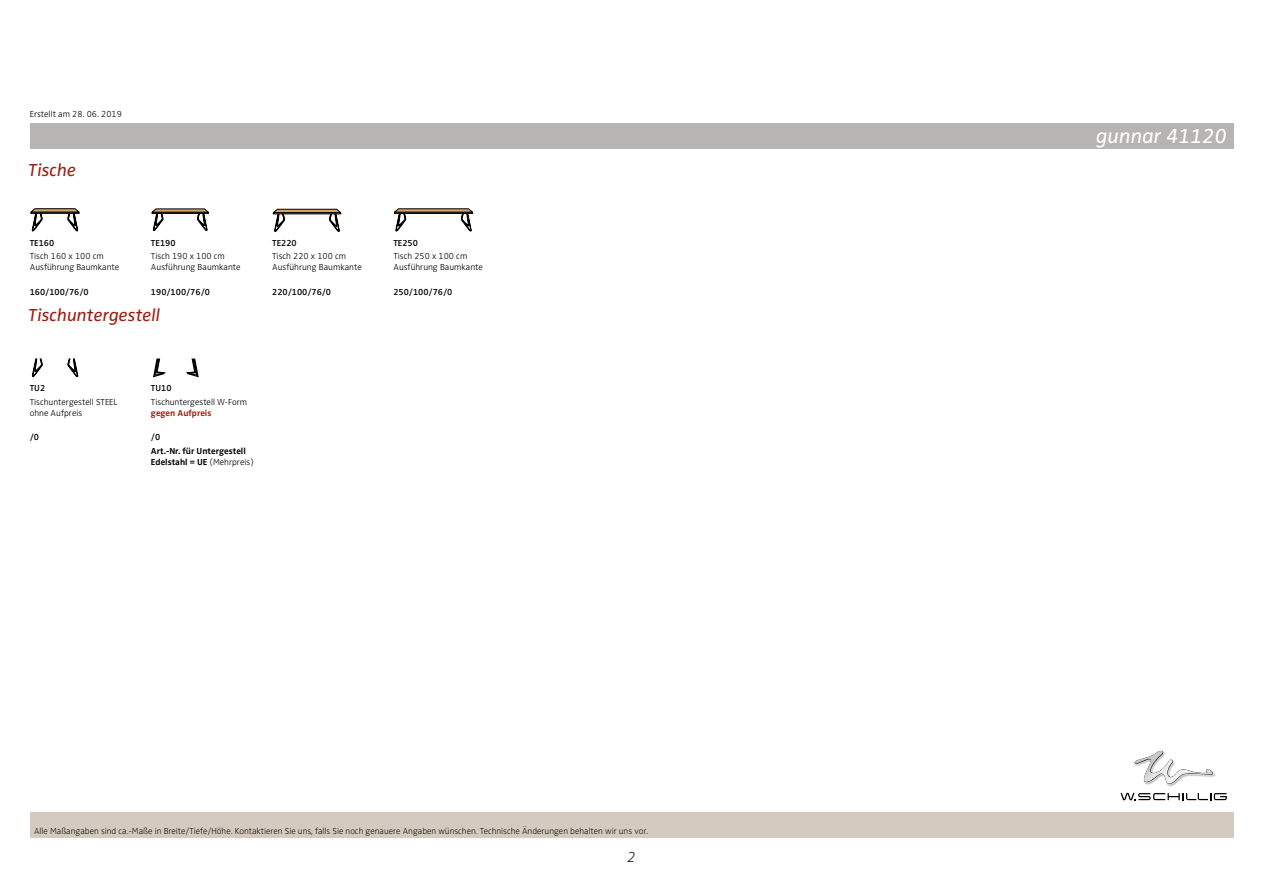
<style>
.page{position:relative;width:1263px;height:893px;background:#fff}
.page>*{position:absolute;margin:0;border:0;box-sizing:border-box;transform-origin:0 0}
.t1{font:italic 21px "Zwo Pro";color:#fff}
.t2{font:italic 18px "Zwo Pro";color:#9e1d12}
.t3{font:italic 300 expanded 15px "Zwo Pro";color:#000}
.t4{font:300 9px/10.8px "Zwo Pro";color:#000}
.t5{font:300 expanded 9px "Zwo Pro";color:#000}
.t6{font:600 9px "Zwo Pro";color:#000}
.t7{font:700 9px/10.8px "Zwo Pro";color:#000}
.t8{font:700 9px "Zwo Pro";color:#9e1d12}
.s1{font-weight:300}
</style>
<div class="page">
<div style="left:30px;top:123px;width:1203px;height:26px;background:#b6b5b4"></div>
<div style="left:30px;top:812px;width:1203px;height:26px;background:#d5cabf"></div>
<svg style="left:30px;top:208px;width:50px;height:24px"></svg>
<svg style="left:151px;top:208px;width:58px;height:23px"></svg>
<svg style="left:273px;top:209px;width:68px;height:23px"></svg>
<svg style="left:394px;top:208px;width:79px;height:24px"></svg>
<svg style="left:32px;top:359px;width:10px;height:19px"></svg>
<svg style="left:68px;top:359px;width:10px;height:19px"></svg>
<svg style="left:153px;top:359px;width:11px;height:18px"></svg>
<svg style="left:187px;top:359px;width:11px;height:18px"></svg>
<svg style="left:1146px;top:750px;width:69px;height:35px"></svg>
<img style="left:1134px;top:751px;width:79px;height:33px">
<svg style="left:1120px;top:793px;width:107px;height:7px"></svg>
<p class="t4" style="left:30px;top:109px;width:94px">Erstellt am 28. 06. 2019</p>
<h2 class="t2" style="left:28px;top:159px;width:49px">Tische</h2>
<p class="t6" style="left:30px;top:237px;width:26px">TE160</p>
<p class="t4" style="left:30px;top:251px;width:91px">Tisch 160 x 100 cm<br>Ausführung Baumkante</p>
<p class="t6" style="left:30px;top:286px;width:60px">160/100/76/0</p>
<p class="t6" style="left:151px;top:237px;width:26px">TE190</p>
<p class="t4" style="left:151px;top:251px;width:91px">Tisch 190 x 100 cm<br>Ausführung Baumkante</p>
<p class="t6" style="left:151px;top:286px;width:60px">190/100/76/0</p>
<h2 class="t2" style="left:28px;top:305px;width:133px">Tischuntergestell</h2>
<p class="t6" style="left:272px;top:237px;width:26px">TE220</p>
<p class="t4" style="left:272px;top:251px;width:91px">Tisch 220 x 100 cm<br>Ausführung Baumkante</p>
<p class="t6" style="left:272px;top:286px;width:60px">220/100/76/0</p>
<p class="t6" style="left:30px;top:383px;width:17px">TU2</p>
<p class="t4" style="left:30px;top:397px;width:89px">Tischuntergestell STEEL ohne Aufpreis</p>
<p class="t6" style="left:30px;top:432px;width:11px">/0</p>
<p class="t6" style="left:151px;top:383px;width:22px">TU10</p>
<p class="t4" style="left:151px;top:397px;width:98px">Tischuntergestell W-Form</p>
<p class="t8" style="left:151px;top:407px;width:62px">gegen Aufpreis</p>
<p class="t7" style="left:151px;top:446px;width:104px">Art.-Nr. für Untergestell<br>Edelstahl = UE <span class="s1">(Mehrpreis)</span></p>
<p class="t6" style="left:151px;top:432px;width:11px">/0</p>
<p class="t6" style="left:393px;top:237px;width:26px">TE250</p>
<p class="t4" style="left:393px;top:251px;width:91px">Tisch 250 x 100 cm<br>Ausführung Baumkante</p>
<p class="t6" style="left:393px;top:286px;width:60px">250/100/76/0</p>
<p class="t5" style="left:34px;top:826px;width:615px">Alle Maßangaben sind ca.-Maße in Breite/Tiefe/Höhe. Kontaktieren Sie uns, falls Sie noch genauere Angaben wünschen. Technische Änderungen behalten wir uns vor.</p>
<h3 class="t3" style="left:627px;top:848px;width:10px">2</h3>
<h1 class="t1" style="left:1096px;top:124px;width:132px">gunnar 41120</h1>
</div>
